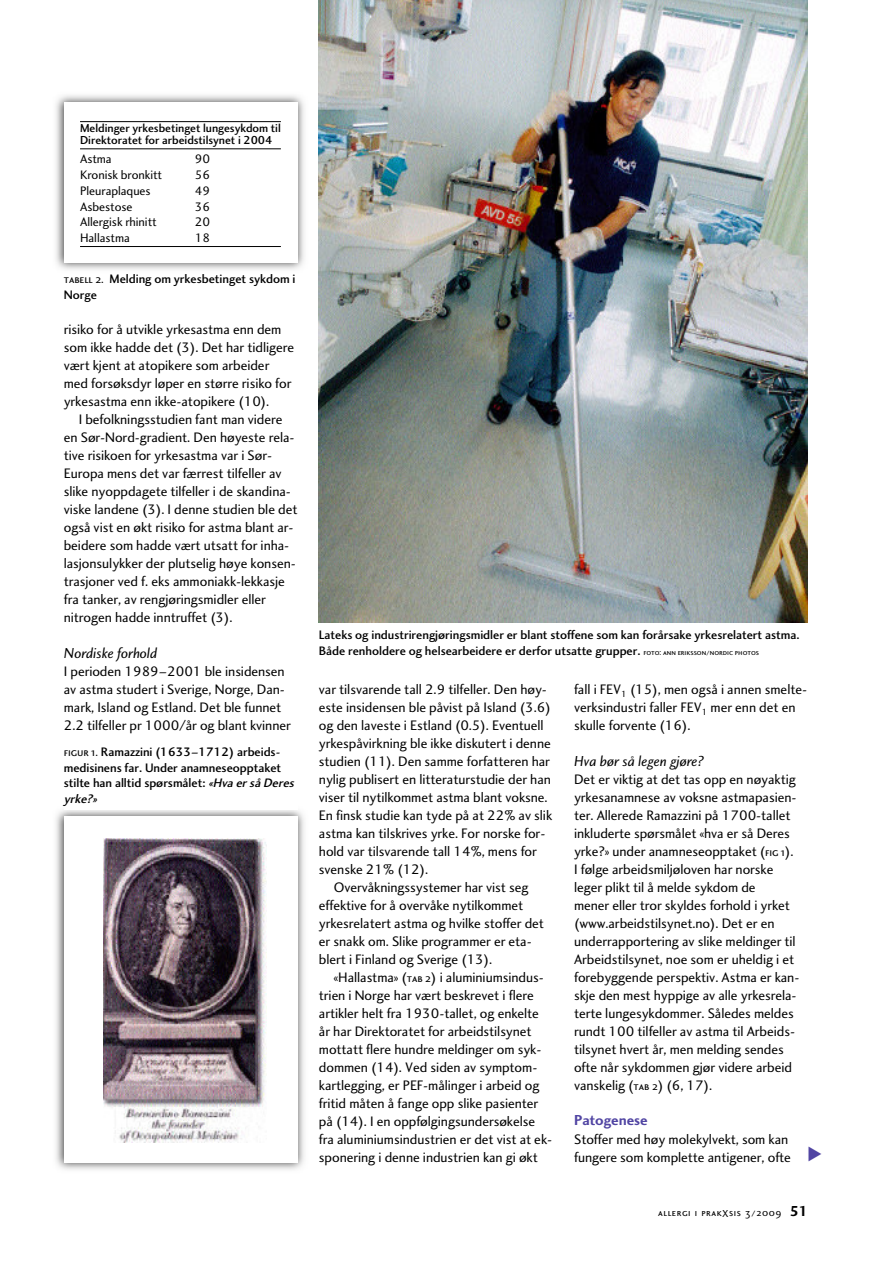
<style>
.page{position:relative;width:893px;height:1263px;background:#fff}
.page>*{position:absolute;margin:0;border:0;box-sizing:border-box;transform-origin:0 0}
.t1{font:15px "Charlotte Sans Book Italic Plain";letter-spacing:-.005em;color:#000}
.t2{font:15px "Charlotte Sans Bold Plain";letter-spacing:-.005em;color:#5145a3}
.t3{font:14.25px/18px "Charlotte Sans Book Plain";letter-spacing:-.005em;color:#000}
.t4{font:12.75px/15.8px "Charlotte Sans Medium Plain";letter-spacing:-.005em;color:#000}
.t5{font:12.75px "Charlotte Sans Book Plain";letter-spacing:-.005em;color:#000}
.t6{font:12px/12px "Charlotte Sans Medium Plain";letter-spacing:-.005em;color:#000}
.t7{font:10.5px "Charlotte Sans Small Caps Plain";letter-spacing:.06em;color:#000}
.s1{font-family:"Charlotte Sans Small Caps Plain";font-size:12px}
.s2{font-style:italic}
.s3{font-family:"Charlotte Sans Small Caps Plain";font-size:8.25px}
.s4{font-family:"Charlotte Sans Bold Plain";font-size:15px}
</style>
<div class="page">
<img style="left:319px;top:0;width:489px;height:622px">
<img style="left:56px;top:95px;width:248px;height:175px">
<div style="left:64px;top:103px;width:234px;height:160px;background:#fff"></div>
<hr style="left:80px;top:121px;width:201px;height:1px;background:#000">
<hr style="left:80px;top:149px;width:201px;height:1px;background:#000">
<hr style="left:80px;top:246px;width:201px;height:1px;background:#000">
<img style="left:56px;top:810px;width:248px;height:360px">
<div style="left:64px;top:816px;width:234px;height:346px;background:#fff"></div>
<img style="left:103px;top:839px;width:164px;height:303px">
<p class="t6" style="left:80px;top:123px;width:202px">Meldinger yrkesbetinget lungesykdom til<br>Direktoratet for arbeidstilsynet i 2004</p>
<p class="t5" style="left:80px;top:154px;width:33px">Astma</p>
<p class="t5" style="left:195px;top:154px;width:17px">90</p>
<p class="t5" style="left:80px;top:170px;width:84px">Kronisk bronkitt</p>
<p class="t5" style="left:195px;top:170px;width:17px">56</p>
<p class="t5" style="left:80px;top:186px;width:72px">Pleuraplaques</p>
<p class="t5" style="left:195px;top:186px;width:17px">49</p>
<p class="t5" style="left:80px;top:202px;width:54px">Asbestose</p>
<p class="t5" style="left:195px;top:202px;width:17px">36</p>
<p class="t5" style="left:80px;top:217px;width:78px">Allergisk rhinitt</p>
<p class="t5" style="left:195px;top:217px;width:17px">20</p>
<p class="t5" style="left:80px;top:233px;width:51px">Hallastma</p>
<p class="t5" style="left:195px;top:233px;width:17px">18</p>
<p class="t4" style="left:64px;top:272px;width:233px"><span class="s1">tabell 2.</span> Melding om yrkesbetinget sykdom i<br>Norge</p>
<p class="t3" style="left:64px;top:322px;width:232px">risiko for å utvikle yrkesastma enn dem som ikke hadde det (3). Det har tidligere vært kjent at atopikere som arbeider med forsøksdyr løper en større risiko for yrkesastma enn ikke-atopikere (10).</p>
<p class="t3" style="left:64px;top:412px;width:235px;text-indent:15px">I befolkningsstudien fant man videre en Sør-Nord-gradient. Den høyeste rela&shy;tive risikoen for yrkesastma var i Sør-Europa mens det var færrest tilfeller av slike nyoppdagete tilfeller i de skandina&shy;viske landene (3). I denne studien ble det også vist en økt risiko for astma blant ar&shy;beidere som hadde vært utsatt for inha&shy;lasjonsulykker der plutselig høye konsen&shy;trasjoner ved f. eks ammoniakk-lekkasje fra tanker, av rengjøringsmidler eller nitrogen hadde inntruffet (3).</p>
<p class="t1" style="left:64px;top:647px;width:95px">Nordiske forhold</p>
<p class="t3" style="left:64px;top:664px;width:229px">I perioden 1989–2001 ble insidensen av astma studert i Sverige, Norge, Dan&shy;mark, Island og Estland. Det ble funnet 2.2 tilfeller pr 1000/år og blant kvinner</p>
<p class="t4" style="left:64px;top:745px;width:234px"><span class="s1">figur 1.</span> Ramazzini (1633–1712) arbeids&shy;medisinens far. Under anamneseopptaket stilte han alltid spørsmålet: <span class="s2">«HvaersåDeres yrke?»</span></p>
<p class="t4" style="left:319px;top:628px;width:482px">Lateks og industrirengjøringsmidler er blant stoffene som kan forårsake yrkesrelatert astma.<br>Både renholdere og helsearbeidere er derfor utsatte grupper. <span class="s3">foto: ann eriksson/nordic photos</span></p>
<p class="t3" style="left:319px;top:682px;width:230px">var tilsvarende tall 2.9 tilfeller. Den høy-</p>
<p class="t3" style="left:319px;top:700px;width:233px">este insidensen ble påvist på Island (3.6)</p>
<p class="t3" style="left:319px;top:718px;width:226px">og den laveste i Estland (0.5). Eventuell</p>
<p class="t3" style="left:319px;top:736px;width:233px">yrkespåvirkning ble ikke diskutert i denne</p>
<p class="t3" style="left:319px;top:754px;width:233px">studien (11). Den samme forfatteren har</p>
<p class="t3" style="left:319px;top:772px;width:233px">nylig publisert en litteraturstudie der han</p>
<p class="t3" style="left:319px;top:790px;width:230px">viser til nytilkommet astma blant voksne.</p>
<p class="t3" style="left:319px;top:808px;width:235px">En finsk studie kan tyde på at 22% av slik</p>
<p class="t3" style="left:319px;top:826px;width:228px">astma kan tilskrives yrke. For norske for-</p>
<p class="t3" style="left:319px;top:844px;width:220px">hold var tilsvarende tall 14%, mens for</p>
<p class="t3" style="left:319px;top:862px;width:111px">svenske 21% (12).</p>
<p class="t3" style="left:334px;top:880px;width:196px">Overvåkningssystemer har vist seg</p>
<p class="t3" style="left:319px;top:898px;width:206px">effektive for å overvåke nytilkommet</p>
<p class="t3" style="left:319px;top:916px;width:227px">yrkesrelatert astma og hvilke stoffer det</p>
<p class="t3" style="left:319px;top:934px;width:214px">er snakk om. Slike programmer er eta-</p>
<p class="t3" style="left:319px;top:952px;width:175px">blert i Finland og Sverige (13).</p>
<p class="t3" style="left:334px;top:970px;width:212px">«Hallastma» (<span class="s1">tab 2</span>) i aluminiumsindus-</p>
<p class="t3" style="left:319px;top:988px;width:216px">trien i Norge har vært beskrevet i flere</p>
<p class="t3" style="left:319px;top:1006px;width:222px">artikler helt fra 1930-tallet, og enkelte</p>
<p class="t3" style="left:319px;top:1024px;width:214px">år har Direktoratet for arbeidstilsynet</p>
<p class="t3" style="left:319px;top:1042px;width:224px">mottatt flere hundre meldinger om syk-</p>
<p class="t3" style="left:319px;top:1060px;width:220px">dommen (14). Ved siden av symptom-</p>
<p class="t3" style="left:319px;top:1078px;width:222px">kartlegging, er PEF-målinger i arbeid og</p>
<p class="t3" style="left:319px;top:1096px;width:221px">fritid måten å fange opp slike pasienter</p>
<p class="t3" style="left:319px;top:1114px;width:218px">på (14). I en oppfølgingsundersøkelse</p>
<p class="t3" style="left:319px;top:1132px;width:235px">fra aluminiumsindustrien er det vist at ek-</p>
<p class="t3" style="left:319px;top:1150px;width:220px">sponering i denne industrien kan gi økt</p>
<p class="t3" style="left:574px;top:682px;width:234px">fall i FEV<sub>1</sub> (15), men også i annen smelte&shy;verksindustri faller FEV<sub>1</sub> mer enn det en skulle forvente (16).</p>
<p class="t1" style="left:574px;top:755px;width:132px">Hva bør så legen gjøre?</p>
<p class="t3" style="left:574px;top:772px;width:227px">Det er viktig at det tas opp en nøyaktig yrkesanamnese av voksne astmapasien&shy;ter. Allerede Ramazzini på 1700-tallet inkluderte spørsmålet «hva er så Deres yrke?» under anamneseopptaket (<span class="s1">fig 1</span>).<br>I følge arbeidsmiljøloven har norske leger plikt til å melde sykdom de<br>mener eller tror skyldes forhold i yrket (www.arbeidstilsynet.no). Det er en underrapportering av slike meldinger til Arbeidstilsynet, noe som er uheldig i et forebyggende perspektiv. Astma er kan&shy;skje den mest hyppige av alle yrkesrela&shy;terte lungesykdommer. Således meldes rundt 100 tilfeller av astma til Arbeids&shy;tilsynet hvert år, men melding sendes ofte når sykdommen gjør videre arbeid vanskelig (<span class="s1">tab 2</span>) (6, 17).</p>
<p class="t2" style="left:574px;top:1114px;width:75px">Patogenese</p>
<p class="t3" style="left:574px;top:1132px;width:218px">Stoffer med høy molekylvekt, som kan fungere som komplette antigener, ofte</p>
<p class="t7" style="left:658px;top:1209px;width:151px">allergi i prakXsis 3/2009 <span class="s4">51</span></p>
</div>
